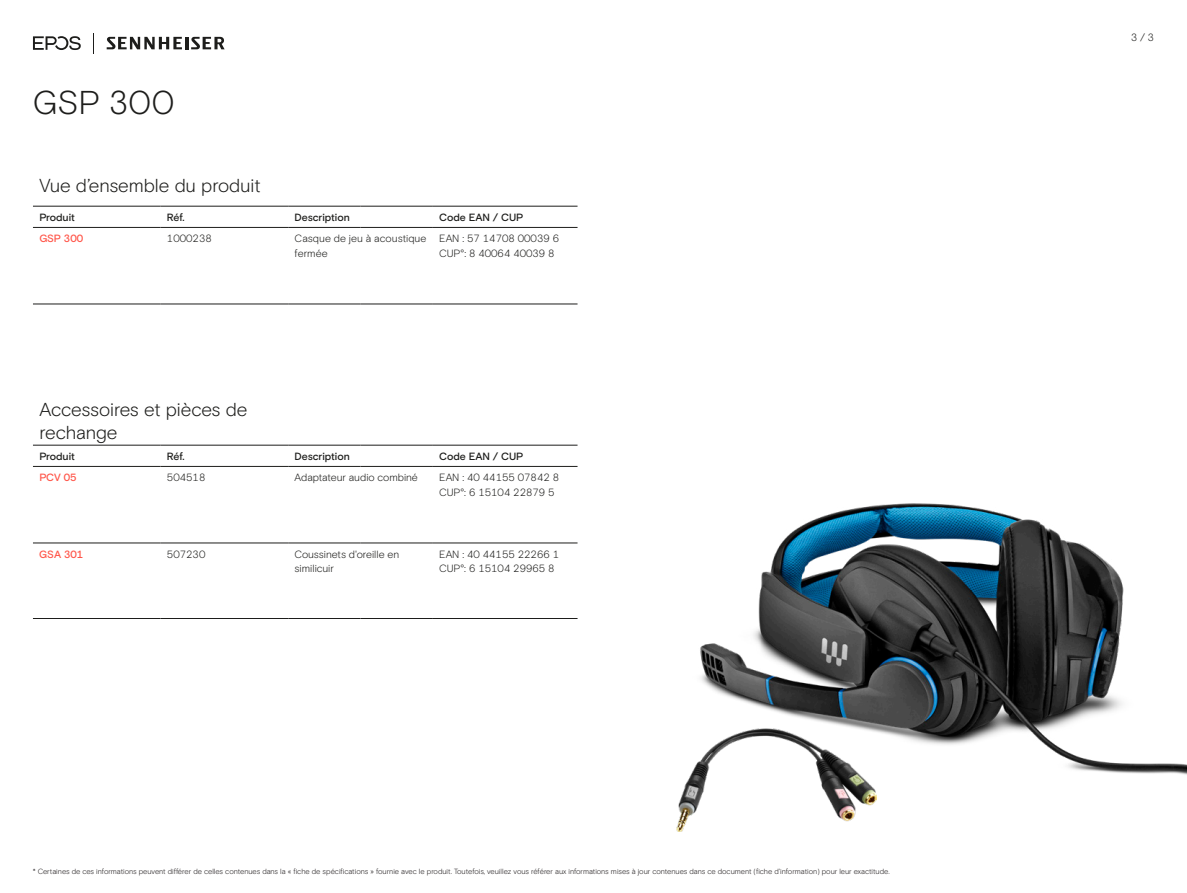
<style>
.page{position:relative;width:1187px;height:893px;background:#fff}
.page>*{position:absolute;margin:0;border:0;box-sizing:border-box;transform-origin:0 0}
.EPOS_headline_32_reg{font:300 33px "EPOS Basis";color:#1d1d1b}
.Leadtext_Table{font:300 18.75px/22.5px "EPOS Basis";letter-spacing:-.01em;color:#1d1d1b}
.Smalltext_Table{font:300 10.5px/14.7px "EPOS Basis";color:#1d1d1b}
.Smalltext_Table-2{font:500 10.5px "EPOS Basis";letter-spacing:-.005em;color:#1d1d1b}
.Smalltext_Table-3{font:500 10.5px "EPOS Basis";color:#ff5549}
.t1{font:300 7.5px "EPOS Basis";letter-spacing:-.005em;color:#231f20}
</style>
<div class="page">
<img style="left:700px;top:503px;width:486px;height:298px">
<img style="left:676px;top:729px;width:200px;height:103px">
<hr style="left:433px;top:227px;width:144px;height:1px;background:#1d1d1b">
<hr style="left:433px;top:206px;width:144px;height:1px;background:#1d1d1b">
<hr style="left:33px;top:206px;width:128px;height:1px;background:#1d1d1b">
<hr style="left:161px;top:206px;width:127px;height:1px;background:#1d1d1b">
<hr style="left:161px;top:227px;width:127px;height:1px;background:#1d1d1b">
<hr style="left:33px;top:227px;width:128px;height:1px;background:#1d1d1b">
<hr style="left:33px;top:304px;width:128px;height:1px;background:#1d1d1b">
<hr style="left:161px;top:304px;width:127px;height:1px;background:#1d1d1b">
<hr style="left:288px;top:304px;width:72px;height:1px;background:#1d1d1b">
<hr style="left:360px;top:304px;width:73px;height:1px;background:#1d1d1b">
<hr style="left:433px;top:304px;width:144px;height:1px;background:#1d1d1b">
<hr style="left:288px;top:206px;width:72px;height:1px;background:#1d1d1b">
<hr style="left:360px;top:206px;width:73px;height:1px;background:#1d1d1b">
<hr style="left:288px;top:227px;width:72px;height:1px;background:#1d1d1b">
<hr style="left:360px;top:227px;width:73px;height:1px;background:#1d1d1b">
<hr style="left:433px;top:466px;width:144px;height:1px;background:#1d1d1b">
<hr style="left:433px;top:543px;width:144px;height:1px;background:#1d1d1b">
<hr style="left:433px;top:618px;width:144px;height:1px;background:#1d1d1b">
<hr style="left:433px;top:445px;width:144px;height:1px;background:#1d1d1b">
<hr style="left:33px;top:445px;width:128px;height:1px;background:#1d1d1b">
<hr style="left:161px;top:445px;width:127px;height:1px;background:#1d1d1b">
<hr style="left:161px;top:466px;width:127px;height:1px;background:#1d1d1b">
<hr style="left:161px;top:543px;width:127px;height:1px;background:#1d1d1b">
<hr style="left:161px;top:618px;width:127px;height:1px;background:#1d1d1b">
<hr style="left:33px;top:466px;width:128px;height:1px;background:#1d1d1b">
<hr style="left:33px;top:543px;width:128px;height:1px;background:#1d1d1b">
<hr style="left:33px;top:618px;width:128px;height:1px;background:#1d1d1b">
<hr style="left:288px;top:445px;width:72px;height:1px;background:#1d1d1b">
<hr style="left:360px;top:445px;width:73px;height:1px;background:#1d1d1b">
<hr style="left:288px;top:466px;width:72px;height:1px;background:#1d1d1b">
<hr style="left:360px;top:466px;width:73px;height:1px;background:#1d1d1b">
<hr style="left:288px;top:543px;width:72px;height:1px;background:#1d1d1b">
<hr style="left:360px;top:543px;width:73px;height:1px;background:#1d1d1b">
<hr style="left:288px;top:618px;width:72px;height:1px;background:#1d1d1b">
<hr style="left:360px;top:618px;width:73px;height:1px;background:#1d1d1b">
<svg style="left:93px;top:33px;width:1px;height:20px"></svg>
<svg style="left:107px;top:37px;width:118px;height:12px"></svg>
<svg style="left:33px;top:36px;width:48px;height:14px"></svg>
<p class="EPOS_headline_32_reg" style="left:33px;top:83px;width:143px">GSP 300</p>
<p class="Leadtext_Table" style="left:39px;top:174px;width:223px">Vue d’ensemble du produit</p>
<p class="Smalltext_Table-2" style="left:39px;top:211px;width:37px">Produit</p>
<p class="Smalltext_Table-2" style="left:167px;top:211px;width:19px">Réf.</p>
<p class="Smalltext_Table-2" style="left:294px;top:211px;width:57px">Description</p>
<p class="Smalltext_Table-2" style="left:439px;top:211px;width:86px">Code EAN / CUP</p>
<p class="Smalltext_Table-3" style="left:39px;top:232px;width:45px">GSP 300</p>
<p class="Smalltext_Table" style="left:167px;top:231px;width:46px">1000238</p>
<p class="Smalltext_Table" style="left:294px;top:231px;width:133px">Casque de jeu à acoustique fermée</p>
<p class="Smalltext_Table" style="left:439px;top:231px;width:121px">EAN : 57 14708 00039 6</p>
<p class="Smalltext_Table" style="left:439px;top:246px;width:117px">CUP°: 8 40064 40039 8</p>
<p class="Leadtext_Table" style="left:39px;top:399px;width:210px">Accessoires et pièces de rechange</p>
<p class="Smalltext_Table-2" style="left:39px;top:450px;width:37px">Produit</p>
<p class="Smalltext_Table-2" style="left:167px;top:450px;width:19px">Réf.</p>
<p class="Smalltext_Table-2" style="left:294px;top:450px;width:57px">Description</p>
<p class="Smalltext_Table-2" style="left:439px;top:450px;width:86px">Code EAN / CUP</p>
<p class="Smalltext_Table-3" style="left:39px;top:471px;width:39px">PCV 05</p>
<p class="Smalltext_Table" style="left:167px;top:470px;width:40px">504518</p>
<p class="Smalltext_Table" style="left:294px;top:470px;width:125px">Adaptateur audio combiné</p>
<p class="Smalltext_Table" style="left:439px;top:470px;width:121px">EAN : 40 44155 07842 8</p>
<p class="Smalltext_Table" style="left:439px;top:485px;width:117px">CUP°: 6 15104 22879 5</p>
<p class="Smalltext_Table-3" style="left:39px;top:548px;width:45px">GSA 301</p>
<p class="Smalltext_Table" style="left:167px;top:547px;width:40px">507230</p>
<p class="Smalltext_Table" style="left:294px;top:547px;width:106px">Coussinets d'oreille en similicuir</p>
<p class="Smalltext_Table" style="left:439px;top:547px;width:121px">EAN : 40 44155 22266 1</p>
<p class="Smalltext_Table" style="left:439px;top:561px;width:117px">CUP°: 6 15104 29965 8</p>
<p class="t1" style="left:33px;top:867px;width:858px">* Certaines de ces informations peuvent différer de celles contenues dans la « fiche de spécifications » fournie avec le produit. Toutefois, veuillez vous référer aux informations mises à jour contenues dans ce document (fiche d’information) pour leur exactitude.</p>
<h3 class="Smalltext_Table" style="left:1130px;top:30px;width:24px">3 / 3</h3>
</div>
